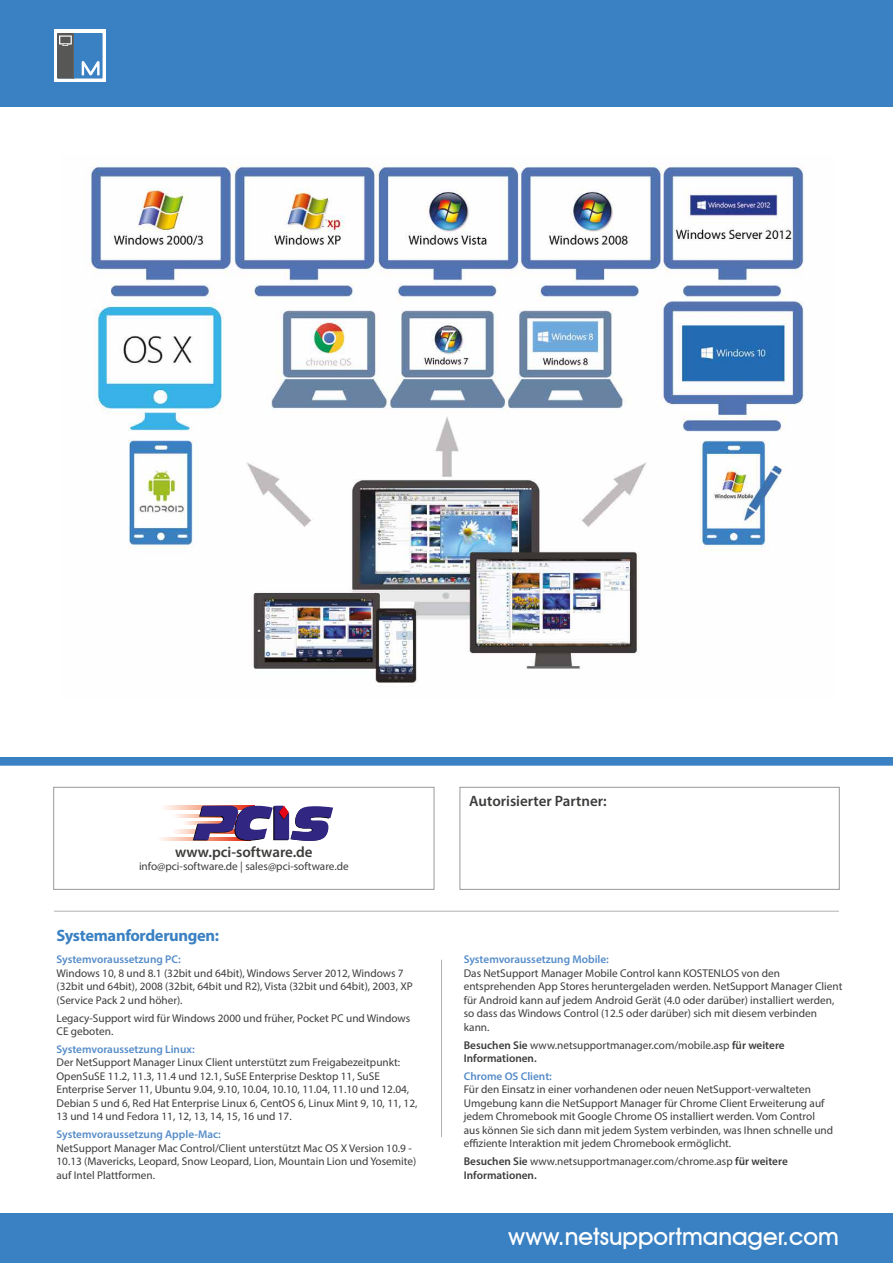
<style>
.page{position:relative;width:893px;height:1263px;background:#fff}
.page>*{position:absolute;margin:0;border:0;box-sizing:border-box;transform-origin:0 0}
.t1{font:500 24px "Avant Garde IT Cby BT";color:#fff}
.t2{font:700 16.5px "Myriad Pro";letter-spacing:-.02em;color:#3a81c3}
.t3{font:600 15px "Myriad Pro";color:#3c3c3b}
.t4{font:11.25px/13.5px "Myriad Pro";color:#3c3c3b}
.t5{font:600 11.25px "Myriad Pro";color:#558cc9}
.s1{font-weight:600}
</style>
<div class="page">
<div style="left:0;top:0;width:893px;height:106px;background:#3a81c3"></div>
<div style="left:0;top:1213px;width:893px;height:50px;background:#3a81c3"></div>
<div style="left:54px;top:30px;width:52px;height:52px;background:#fff"></div>
<div style="left:57px;top:33px;width:46px;height:46px;background:#3a81c3"></div>
<hr style="left:74px;top:33px;width:1px;height:46px;background:#646463">
<svg style="left:82px;top:61px;width:18px;height:14px"></svg>
<svg style="left:57px;top:33px;width:17px;height:46px"></svg>
<hr style="left:54px;top:911px;width:785px;height:1px;background:#b3b2b2">
<hr style="left:441px;top:960px;width:1px;height:177px;background:#b3b2b2">
<svg style="left:0;top:757px;width:893px;height:9px;background:#4185c5"></svg>
<img style="left:89px;top:163px;width:715px;height:520px">
<div style="left:54px;top:787px;width:380px;height:102px;border:1px solid #999"></div>
<div style="left:460px;top:787px;width:379px;height:102px;border:1px solid #999"></div>
<svg style="left:164px;top:806px;width:29px;height:3px"></svg>
<svg style="left:160px;top:837px;width:33px;height:3px"></svg>
<svg style="left:184px;top:821px;width:9px;height:4px"></svg>
<svg style="left:175px;top:830px;width:18px;height:3px"></svg>
<svg style="left:176px;top:814px;width:17px;height:3px"></svg>
<svg style="left:193px;top:806px;width:140px;height:35px"></svg>
<h3 class="t3" style="left:175px;top:842px;width:139px">www.pci-software.de</h3>
<p class="t4" style="left:139px;top:859px;width:211px">info@pci-software.de | sales@pci-software.de</p>
<h2 class="t2" style="left:57px;top:924px;width:164px">Systemanforderungen:</h2>
<p class="t5" style="left:57px;top:952px;width:126px">Systemvoraussetzung PC:</p>
<p class="t4" style="left:57px;top:966px;width:358px">Windows 10, 8 und 8.1 (32bit und 64bit), Windows Server 2012, Windows 7 (32bit und 64bit), 2008 (32bit, 64bit und R2), Vista (32bit und 64bit), 2003, XP (Service Pack 2 und höher).</p>
<p class="t4" style="left:57px;top:1011px;width:355px">Legacy-Support wird für Windows 2000 und früher, Pocket PC und Windows<br>CE geboten.</p>
<p class="t5" style="left:57px;top:1042px;width:140px">Systemvoraussetzung Linux:</p>
<p class="t4" style="left:57px;top:1055px;width:362px">Der NetSupport Manager Linux Client unterstützt zum Freigabezeitpunkt:<br>OpenSuSE 11.2, 11.3, 11.4 und 12.1, SuSE Enterprise Desktop 11, SuSE Enterprise Server 11, Ubuntu 9.04, 9.10, 10.04, 10.10, 11.04, 11.10 und 12.04, Debian 5 und 6, Red Hat Enterprise Linux 6, CentOS 6, Linux Mint 9, 10, 11, 12, 13 und 14 und Fedora 11, 12, 13, 14, 15, 16 und 17.</p>
<p class="t5" style="left:57px;top:1127px;width:166px">Systemvoraussetzung Apple-Mac:</p>
<p class="t4" style="left:57px;top:1141px;width:361px">NetSupport Manager Mac Control/Client unterstützt Mac OS X Version 10.9 -<br>10.13 (Mavericks, Leopard, Snow Leopard, Lion, Mountain Lion und Yosemite) auf Intel Plattformen.</p>
<h3 class="t3" style="left:469px;top:792px;width:139px">Autorisierter Partner:</h3>
<p class="t5" style="left:464px;top:952px;width:147px">Systemvoraussetzung Mobile:</p>
<p class="t4" style="left:464px;top:966px;width:380px">Das NetSupport Manager Mobile Control kann KOSTENLOS von den entsprehenden App Stores heruntergeladen werden. NetSupport Manager Client für Android kann auf jedem Android Gerät (4.0 oder darüber) installiert werden, so dass das Windows Control (12.5 oder darüber) sich mit diesem verbinden kann.</p>
<p class="t4" style="left:464px;top:1038px;width:322px"><span class="s1">Besuchen Sie</span> www.netsupportmanager.com/mobile.asp <span class="s1">für weitere<br>Informationen.</span></p>
<p class="t5" style="left:464px;top:1069px;width:90px">Chrome OS Client:</p>
<p class="t4" style="left:464px;top:1083px;width:371px">Für den Einsatz in einer vorhandenen oder neuen NetSupport-verwalteten Umgebung kann die NetSupport Manager für Chrome Client Erweiterung auf jedem Chromebook mit Google Chrome OS installiert werden. Vom Control aus können Sie sich dann mit jedem System verbinden, was Ihnen schnelle und effiziente Interaktion mit jedem Chromebook ermöglicht.</p>
<p class="t4" style="left:464px;top:1154px;width:326px"><span class="s1">Besuchen Sie</span> www.netsupportmanager.com/chrome.asp <span class="s1">für weitere<br>Informationen.</span></p>
<h1 class="t1" style="left:508px;top:1221px;width:332px">www.netsupportmanager.com</h1>
</div>
